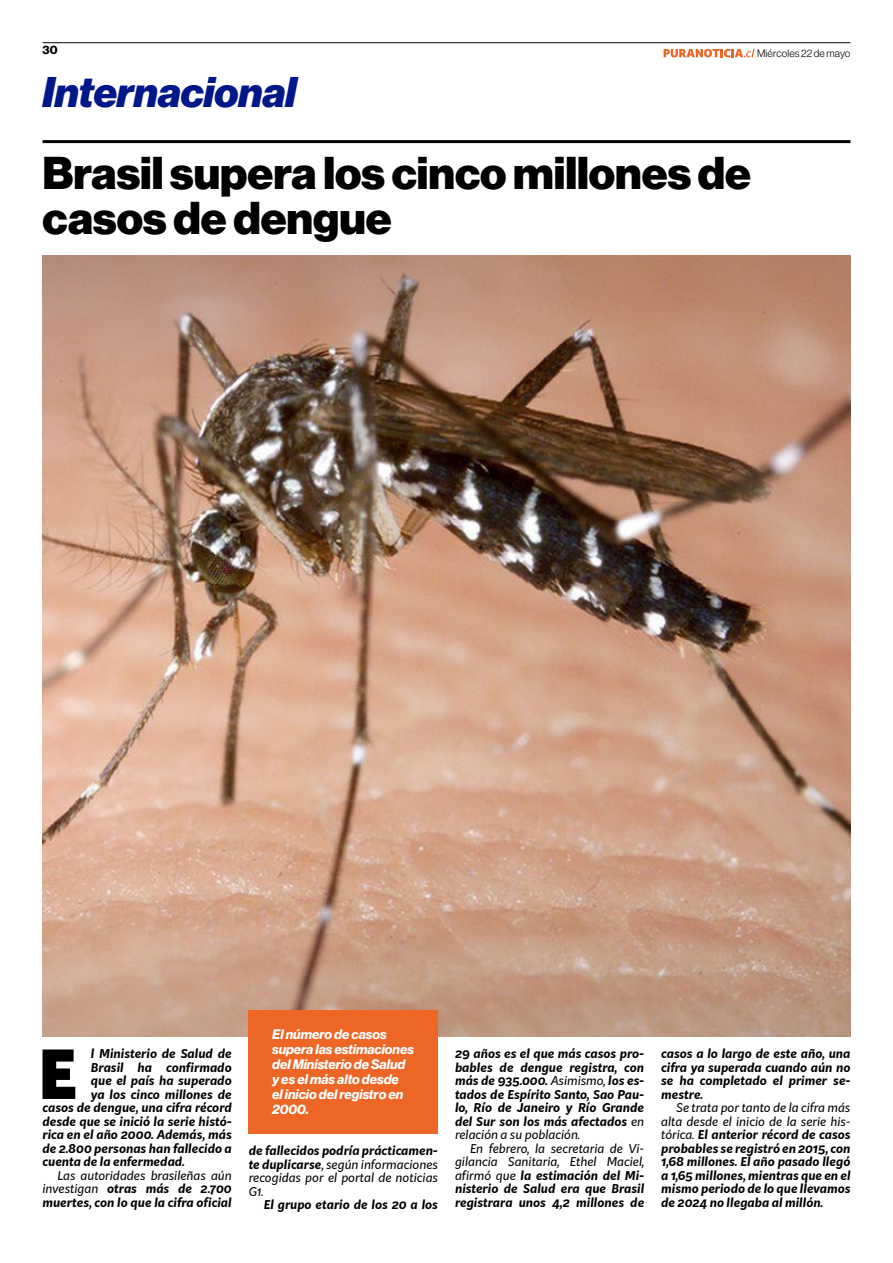
<style>
.page{position:relative;width:893px;height:1263px;background:#fff}
.page>*{position:absolute;margin:0;border:0;box-sizing:border-box;transform-origin:0 0}
.t1{font:900 66.3px "Kit Sans";color:#000}
.t2{font:45px/45px "N Haas Grotesk DS Pro 95 Blk";color:#000}
.t3{font:42px "N Haas Grotesk DS Pro 96 Blk It";color:#00178a}
.t4{font:13.5px/15px "N Haas Grotesk DS Pro 76 Bd It";color:#fff}
.t5{font:italic 700 12px/13.5px "Kit Sans";color:#000;text-align:justify}
.t6{font:italic 12px/13.5px "Kit Sans";color:#000;text-align:justify}
.t7{font:12px "N Haas Grotesk DS Pro 75 Bd";color:#000}
.t8{font:10.5px "N Haas Grotesk DS Pro 45 Lt";letter-spacing:.02em;color:#000}
.s1{font-weight:400}
.s2{font-weight:700}
</style>
<div class="page">
<hr style="left:43px;top:140px;width:807px;height:3px;background:#000">
<hr style="left:43px;top:42px;width:807px;height:1px;background:#000">
<img style="left:43px;top:255px;width:807px;height:782px">
<div style="left:249px;top:1010px;width:189px;height:123px;background:#ed6626"></div>
<svg style="left:664px;top:49px;width:91px;height:8px"></svg>
<p class="t7" style="left:43px;top:43px;width:17px">30</p>
<h3 class="t3" style="left:43px;top:67px;width:255px">Internacional</h3>
<p class="t8" style="left:757px;top:48px;width:95px">Miércoles 22 de mayo</p>
<h2 class="t2" style="left:43px;top:151px;width:710px">Brasil supera los cinco millones de casos de dengue</h2>
<h1 class="t1" style="left:39px;top:1014px;width:40px">E</h1>
<p class="t5" style="left:91px;top:1046px;width:142px">l Ministerio de Salud de</p>
<p class="t5" style="left:91px;top:1060px;width:142px">Brasil ha confirmado</p>
<p class="t5" style="left:91px;top:1073px;width:142px">que el país ha superado</p>
<p class="t5" style="left:91px;top:1087px;width:142px">ya los cinco millones de</p>
<p class="t5" style="left:43px;top:1100px;width:191px">casos de dengue, una cifra récord</p>
<p class="t5" style="left:43px;top:1114px;width:191px">desde que se inició la serie histó-</p>
<p class="t5" style="left:43px;top:1127px;width:191px">rica en el año 2000. Además, más</p>
<p class="t5" style="left:43px;top:1141px;width:191px">de 2.800 personas han fallecido a</p>
<p class="t5" style="left:43px;top:1154px;width:144px">cuenta de la enfermedad.</p>
<p class="t5" style="left:43px;top:1168px;width:191px;text-indent:15px"><span class="s1">Las autoridades brasileñas aún investigan</span> otras más de 2.700 muertes, con lo que la cifra oficial</p>
<p class="t4" style="left:272px;top:1027px;width:143px">El número de casos supera las estimaciones del Ministerio de Salud y es el más alto desde<br>el inicio del registro en<br>2000.</p>
<p class="t6" style="left:249px;top:1143px;width:191px"><span class="s2">de fallecidos podría prácticamen&shy;te duplicarse</span>, según informaciones recogidas por el portal de noticias G1.</p>
<p class="t5" style="left:264px;top:1197px;width:176px">El grupo etario de los 20 a los</p>
<p class="t5" style="left:455px;top:1046px;width:191px">29 años es el que más casos pro&shy;bables de dengue registra, con más de 935.000. <span class="s1">Asimismo,</span> los es&shy;tados de Espírito Santo, Sao Pau&shy;lo, Río de Janeiro y Río Grande del Sur son los más afectados <span class="s1">en relación a su población.</span></p>
<p class="t5" style="left:455px;top:1141px;width:191px;text-indent:15px"><span class="s1">En febrero, la secretaria de Vi&shy;gilancia Sanitaria, Ethel Maciel, afirmó que</span> la estimación del Mi&shy;nisterio de Salud era que Brasil registrara unos 4,2 millones de</p>
<p class="t5" style="left:661px;top:1046px;width:191px">casos a lo largo de este año, una cifra ya superada cuando aún no se ha completado el primer se&shy;mestre.</p>
<p class="t5" style="left:661px;top:1100px;width:191px;text-indent:15px"><span class="s1">Se trata por tanto de la cifra más alta desde el inicio de la serie his&shy;tórica.</span> El anterior récord de casos probables se registró en 2015, con 1,68 millones. El año pasado llegó a 1,65 millones, mientras que en el mismo periodo de lo que llevamos de 2024 no llegaba al millón.</p>
</div>
